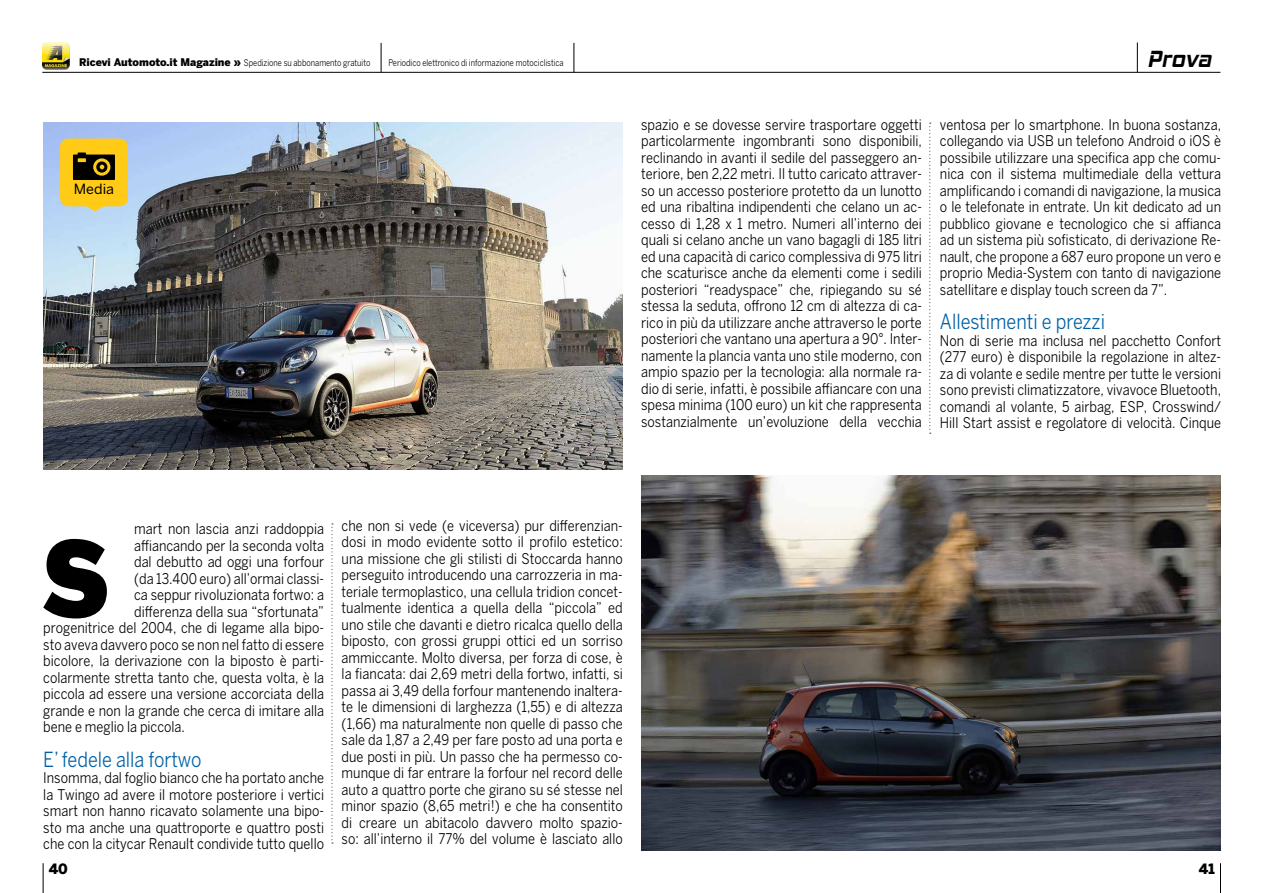
<style>
.page{position:relative;width:1263px;height:893px;background:#fff}
.page>*{position:absolute;margin:0;border:0;box-sizing:border-box;transform-origin:0 0}
.t1{font:900 142.8px "Benton Sans";color:#000;scale:.87 1}
.t2{font:italic 700 23.55px "Hemi Head Rg";letter-spacing:.005em;color:#000;scale:.91 1}
.t3{font:20.7px "Benton Sans";color:#0061a6;scale:.87 1}
.t4{font:14.7px/16.5px "Benton Sans";color:#000;text-align:justify;scale:.87 1}
.t5{font:900 14.1px "Benton Sans";color:#000;scale:.95 1}
.t6{font:13.95px "Benton Sans";color:#000}
.t7{font:9px "Benton Sans";color:#000;scale:.83 1}
.s1{font-weight:900;font-size:10.5px}
</style>
<div class="page">
<svg style="left:381px;top:43px;width:1px;height:29px"></svg>
<hr style="left:42px;top:72px;width:1178px;height:1px;background:#000">
<svg style="left:574px;top:43px;width:1px;height:29px"></svg>
<img style="left:43px;top:43px;width:26px;height:26px">
<hr style="left:43px;top:863px;width:1px;height:30px;background:#000">
<hr style="left:1220px;top:863px;width:1px;height:30px;background:#000">
<svg style="left:1137px;top:43px;width:1px;height:29px"></svg>
<svg style="left:331px;top:523px;width:2px;height:321px"></svg>
<svg style="left:929px;top:123px;width:2px;height:311px"></svg>
<img style="left:43px;top:123px;width:580px;height:347px">
<img style="left:641px;top:475px;width:579px;height:375px">
<div style="left:60px;top:139px;width:68px;height:67px;background:#ffcb16;border-radius:9px"></div>
<svg style="left:73px;top:153px;width:42px;height:58px"></svg>
<p class="t7" style="left:79px;top:57px;width:352px"><span class="s1">Ricevi Automoto.it Magazine »</span> Spedizione su abbonamento gratuito</p>
<p class="t7" style="left:389px;top:57px;width:212px">Periodico elettronico di informazione motociclistica</p>
<p class="t6" style="left:74px;top:181px;width:42px">Media</p>
<h2 class="t2" style="left:1147px;top:44px;width:71px">Prova</h2>
<p class="t4" style="left:641px;top:116px;width:324px">spazio e se dovesse servire trasportare oggetti particolarmente ingombranti sono disponibili, reclinando in avanti il sedile del passeggero an&shy;teriore, ben 2,22 metri. Il tutto caricato attraver&shy;so un accesso posteriore protetto da un lunotto ed una ribaltina indipendenti che celano un ac&shy;cesso di 1,28 x 1 metro. Numeri all’interno dei quali si celano anche un vano bagagli di 185 litri ed una capacità di carico complessiva di 975 litri che scaturisce anche da elementi come i sedili posteriori “readyspace” che, ripiegando su sé stessa la seduta, offrono 12 cm di altezza di ca&shy;rico in più da utilizzare anche attraverso le porte posteriori che vantano una apertura a 90°. Inter&shy;namente la plancia vanta uno stile moderno, con ampio spazio per la tecnologia: alla normale ra&shy;dio di serie, infatti, è possibile affiancare con una spesa minima (100 euro) un kit che rappresenta sostanzialmente un’evoluzione della vecchia</p>
<p class="t4" style="left:940px;top:116px;width:325px">ventosa per lo smartphone. In buona sostanza, collegando via USB un telefono Android o iOS è possibile utilizzare una specifica app che comu&shy;nica con il sistema multimediale della vettura amplificando i comandi di navigazione, la musica o le telefonate in entrate. Un kit dedicato ad un pubblico giovane e tecnologico che si affianca ad un sistema più sofisticato, di derivazione Re&shy;nault, che propone a 687 euro propone un vero e proprio Media-System con tanto di navigazione satellitare e display touch screen da 7”.</p>
<h3 class="t3" style="left:940px;top:309px;width:191px">Allestimenti e prezzi</h3>
<p class="t4" style="left:940px;top:332px;width:325px">Non di serie ma inclusa nel pacchetto Confort (277 euro) è disponibile la regolazione in altez&shy;za di volante e sedile mentre per tutte le versioni sono previsti climatizzatore, vivavoce Bluetooth, comandi al volante, 5 airbag, ESP, Crosswind/ Hill Start assist e regolatore di velocità. Cinque</p>
<p class="t4" style="left:134px;top:521px;width:220px">mart non lascia anzi raddoppia</p>
<p class="t4" style="left:134px;top:537px;width:220px">affiancando per la seconda volta</p>
<p class="t4" style="left:134px;top:554px;width:220px">dal debutto ad oggi una forfour</p>
<p class="t4" style="left:134px;top:570px;width:220px">(da 13.400 euro) all’ormai classi-</p>
<p class="t4" style="left:134px;top:587px;width:220px">ca seppur rivoluzionata fortwo: a</p>
<p class="t4" style="left:134px;top:603px;width:220px">differenza della sua “sfortunata”</p>
<p class="t4" style="left:43px;top:620px;width:324px">progenitrice del 2004, che di legame alla bipo-</p>
<p class="t4" style="left:43px;top:636px;width:324px">sto aveva davvero poco se non nel fatto di essere</p>
<p class="t4" style="left:43px;top:653px;width:324px">bicolore, la derivazione con la biposto è parti-</p>
<p class="t4" style="left:43px;top:669px;width:324px">colarmente stretta tanto che, questa volta, è la</p>
<p class="t4" style="left:43px;top:686px;width:324px">piccola ad essere una versione accorciata della</p>
<p class="t4" style="left:43px;top:702px;width:324px">grande e non la grande che cerca di imitare alla</p>
<p class="t4" style="left:43px;top:719px;width:164px">bene e meglio la piccola.</p>
<h3 class="t3" style="left:43px;top:747px;width:183px">E’ fedele alla fortwo</h3>
<p class="t4" style="left:43px;top:770px;width:324px">Insomma, dal foglio bianco che ha portato anche la Twingo ad avere il motore posteriore i vertici smart non hanno ricavato solamente una bipo&shy;sto ma anche una quattroporte e quattro posti che con la citycar Renault condivide tutto quello</p>
<h1 class="t1" style="left:42px;top:479px;width:79px">s</h1>
<p class="t4" style="left:342px;top:517px;width:325px">che non si vede (e viceversa) pur differenzian&shy;dosi in modo evidente sotto il profilo estetico: una missione che gli stilisti di Stoccarda hanno perseguito introducendo una carrozzeria in ma&shy;teriale termoplastico, una cellula tridion concet&shy;tualmente identica a quella della “piccola” ed uno stile che davanti e dietro ricalca quello della biposto, con grossi gruppi ottici ed un sorriso ammiccante. Molto diversa, per forza di cose, è la fiancata: dai 2,69 metri della fortwo, infatti, si passa ai 3,49 della forfour mantenendo inaltera&shy;te le dimensioni di larghezza (1,55) e di altezza (1,66) ma naturalmente non quelle di passo che sale da 1,87 a 2,49 per fare posto ad una porta e due posti in più. Un passo che ha permesso co&shy;munque di far entrare la forfour nel record delle auto a quattro porte che girano su sé stesse nel minor spazio (8,65 metri!) e che ha consentito di creare un abitacolo davvero molto spazio&shy;so: all’interno il 77% del volume è lasciato allo</p>
<p class="t5" style="left:49px;top:860px;width:22px">40</p>
<p class="t5" style="left:1199px;top:860px;width:18px">41</p>
</div>
